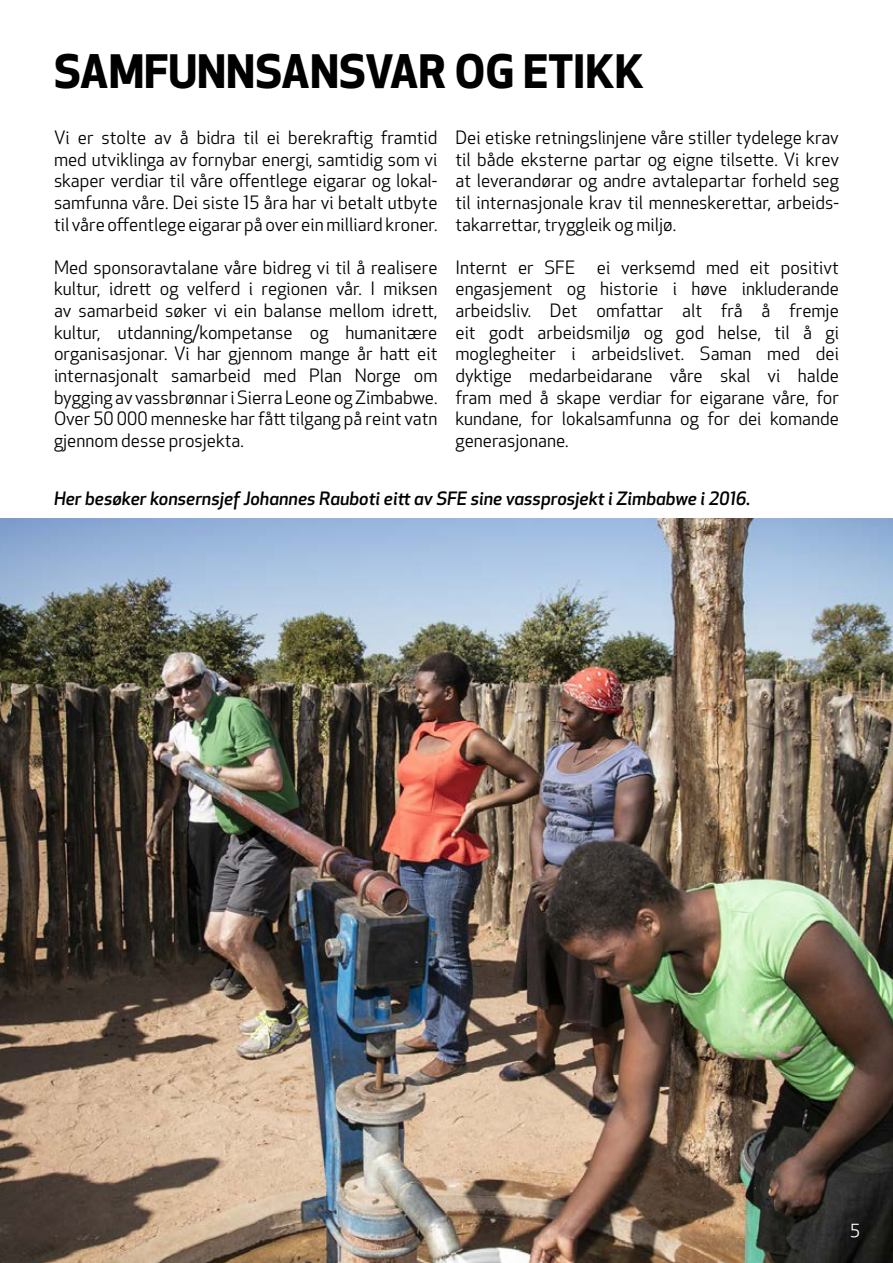
<style>
.page{position:relative;width:893px;height:1263px;background:#fff}
.page>*{position:absolute;margin:0;border:0;box-sizing:border-box;transform-origin:0 0}
.t1{font:700 45px "Apex New";color:#000}
.t2{font:18px/21.6px "Apex New";color:#000;text-align:justify}
.t3{font:italic 500 18px "Apex New";color:#000}
.t4{font:18px "Apex New";color:#fff}
</style>
<div class="page">
<img style="left:0;top:518px;width:893px;height:745px">
<h1 class="t1" style="left:54px;top:39px;width:29px">SAMFU</h1>
<h1 class="t1" style="left:197px;top:39px;width:196px">NNSANSVAR</h1>
<h1 class="t1" style="left:455px;top:39px;width:160px">OG ETIKK</h1>
<p class="t2" style="left:54px;top:127px;width:385px">Vi er stolte av å bidra til ei berekraftig framtid med utviklinga av fornybar energi, samtidig som vi skaper verdiar til våre offentlege eigarar og lokal&shy;samfunna våre. Dei siste 15 åra har vi betalt utbyte til våre offentlege eigarar på over ein milliard kroner.</p>
<p class="t2" style="left:54px;top:257px;width:385px">Med sponsoravtalane våre bidreg vi til å realisere kultur, idrett og velferd i regionen vår. I miksen av samarbeid søker vi ein balanse mellom idrett, kultur, utdanning/kompetanse og humanitære organisasjonar. Vi har gjennom mange år hatt eit internasjonalt samarbeid med Plan Norge om bygging av vassbrønnar i Sierra Leone og Zimbabwe.<br>Over 50 000 menneske har fått tilgang på reint vatn gjennom desse prosjekta.</p>
<p class="t2" style="left:455px;top:127px;width:385px">Dei etiske retningslinjene våre stiller tydelege krav til både eksterne partar og eigne tilsette. Vi krev at leverandørar og andre avtalepartar forheld seg til internasjonale krav til menneskerettar, arbeids&shy;takarrettar, tryggleik og miljø.</p>
<p class="t2" style="left:455px;top:257px;width:385px">Internt er SFE ei verksemd med eit positivt engasjement og historie i høve inkluderande arbeidsliv. Det omfattar alt frå å fremje eit godt arbeidsmiljø og god helse, til å gi moglegheiter i arbeidslivet. Saman med dei dyktige medarbeidarane våre skal vi halde fram med å skape verdiar for eigarane våre, for kundane, for lokalsamfunna og for dei komande generasjonane.</p>
<p class="t3" style="left:54px;top:486px;width:698px">Her besøker konsernsjef Johannes Rauboti eitt av SFE sine vassprosjekt i Zimbabwe i 2016.</p>
<p class="t4" style="left:850px;top:1217px;width:10px">5</p>
</div>
